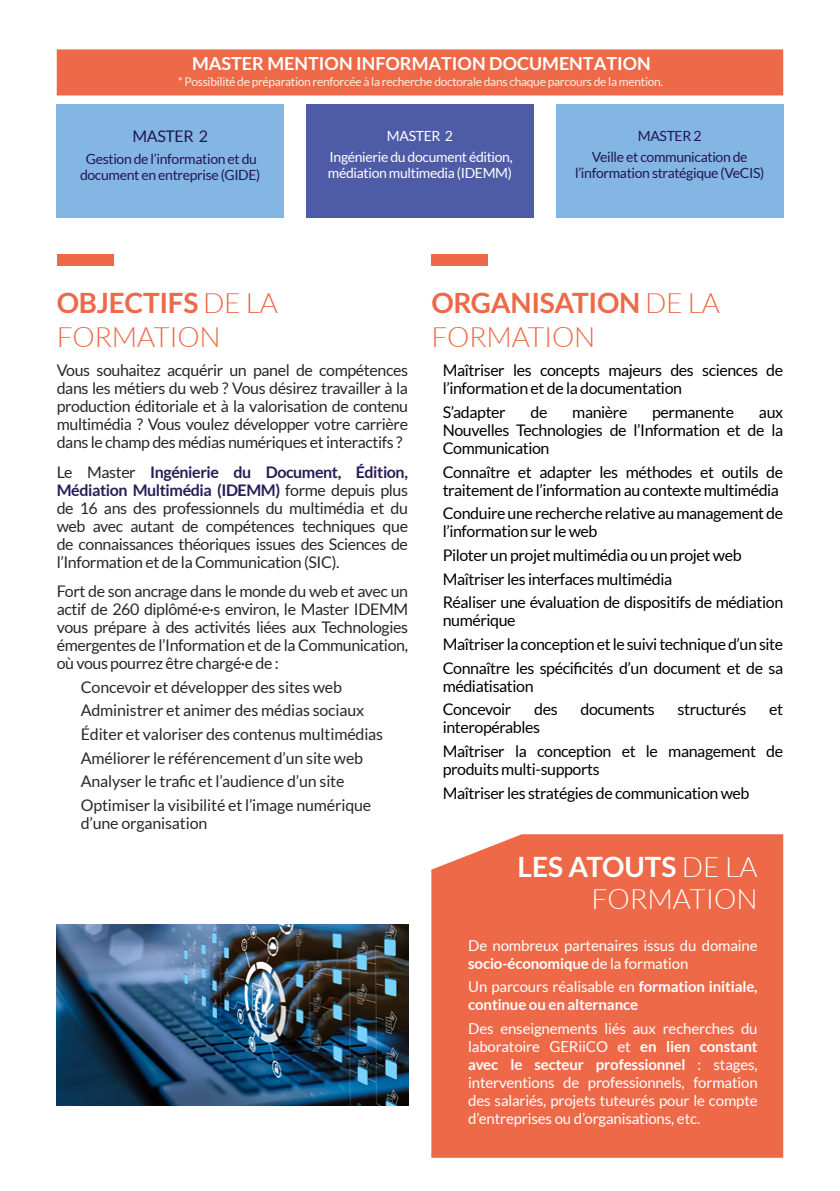
<style>
.page{position:relative;width:840px;height:1191px;background:#fff}
.page>*{position:absolute;margin:0;border:0;box-sizing:border-box;transform-origin:0 0}
.t1{font:300 28px/34px "Lato";letter-spacing:-.01em;color:#ed6947}
.t2{font:300 28px/32px "Lato";color:#fff;text-align:right}
.t3{font:700 18px "Lato";color:#fff}
.t4{font:16px/18px "Lato";letter-spacing:-.01em;color:#282827;text-align:justify}
.t5{font:16px/23.6px "Lato";letter-spacing:-.025em;color:#000}
.t6{font:16px "Lato";letter-spacing:-.025em;color:#231653}
.t7{font:15px/18px "Lato";letter-spacing:-.01em;color:#fff}
.t8{font:700 15px/18px "Lato";letter-spacing:-.01em;color:#fff}
.t9{font:14px/16px "Lato";letter-spacing:-.025em;color:#231653;text-align:center}
.t10{font:14px/21.6px "Lato";letter-spacing:-.025em;color:#fff;text-align:center}
.t11{font:12px "Lato";letter-spacing:-.025em;color:#fbf1e1}
.s1{font-weight:700}
.s2{font-weight:700;color:#291c58}
.s3{font-weight:400}
</style>
<div class="page">
<div style="left:57px;top:104px;width:226px;height:113px;background:#83b6e3"></div>
<div style="left:556px;top:104px;width:227px;height:113px;background:#83b6e3"></div>
<div style="left:306px;top:104px;width:227px;height:113px;background:#4e5ca7"></div>
<div style="left:57px;top:49px;width:725px;height:46px;background:#ed6947;border:2px solid #ed6947"></div>
<div style="left:431px;top:834px;width:351px;height:323px;background:#ed6947"></div>
<div style="left:57px;top:254px;width:56px;height:12px;background:#ed6947"></div>
<div style="left:431px;top:254px;width:57px;height:12px;background:#ed6947"></div>
<img style="left:57px;top:924px;width:351px;height:182px">
<p class="t3" style="left:192px;top:53px;width:460px">MASTER MENTION INFORMATION DOCUMENTATION</p>
<p class="t11" style="left:178px;top:75px;width:486px">* Possibilité de préparation renforcée à la recherche doctorale dans chaque parcours de la mention.</p>
<p class="t6" style="left:132px;top:128px;width:77px">MASTER 2</p>
<p class="t9" style="left:80px;top:151px;width:182px">Gestion de l’information et du document en entreprise (GIDE)</p>
<p class="t10" style="left:329px;top:125px;width:184px">MASTER 2<br>Ingénierie du document édition,</p>
<p class="t10" style="left:328px;top:162px;width:185px">médiation multimedia (IDEMM)</p>
<p class="t9" style="left:591px;top:125px;width:157px;line-height:21.6px">MASTER 2<br>Veille et communication de</p>
<p class="t9" style="left:574px;top:165px;width:190px">l’information stratégique (VeCIS)</p>
<h1 class="t1" style="left:57px;top:286px;width:222px"><span class="s1">OBJECTIFS</span> DE LA<br>FORMATION</h1>
<p class="t4" style="left:57px;top:361px;width:352px">Vous souhaitez acquérir un panel de compétences dans les métiers du web ? Vous désirez travailler à la production éditoriale et à la valorisation de contenu multimédia ? Vous voulez développer votre carrière dans le champ des médias numériques et interactifs ?</p>
<p class="t4" style="left:57px;top:463px;width:352px">Le Master <span class="s2">Ingénierie du Document, Édition, Médiation Multimédia (IDEMM)</span> forme depuis plus de 16 ans des professionnels du multimédia et du web avec autant de compétences techniques que de connaissances théoriques issues des Sciences de l’Information et de la Communication (SIC).</p>
<p class="t4" style="left:57px;top:582px;width:352px">Fort de son ancrage dans le monde du web et avec un actif de 260 diplômé·e·s environ, le Master IDEMM vous prépare à des activités liées aux Technologies émergentes de l’Information et de la Communication, où vous pourrez être chargé·e de :</p>
<p class="t4" style="left:81px;top:675px;width:304px;line-height:23.6px;text-align:left">Concevoir et développer des sites web Administrer et animer des médias sociaux Éditer et valoriser des contenus multimédias Améliorer le référencement d’un site web Analyser le trafic et l’audience d’un site Optimiser la visibilité et l’image numérique</p>
<p class="t4" style="left:81px;top:814px;width:128px">d’une organisation</p>
<h1 class="t1" style="left:431px;top:286px;width:290px"><span class="s1">ORGANISATION</span> DE LA<br>FORMATION</h1>
<p class="t5" style="left:442px;top:361px;width:342px;line-height:18px">Maîtriser les concepts majeurs des sciences de l’information et de la documentation</p>
<p class="t5" style="left:442px;top:400px;width:64px">S’adapter</p>
<p class="t5" style="left:530px;top:400px;width:18px">de</p>
<p class="t5" style="left:572px;top:400px;width:57px">manière</p>
<p class="t5" style="left:651px;top:400px;width:83px">permanente</p>
<p class="t5" style="left:442px;top:403px;width:342px;line-height:18px;text-align:justify;text-indent:316px">aux Nouvelles Technologies de l’Information et de la Communication</p>
<p class="t5" style="left:442px;top:463px;width:342px;line-height:18px">Connaître et adapter les méthodes et outils de traitement de l’information au contexte multimédia</p>
<p class="t5" style="left:442px;top:504px;width:342px;line-height:18px">Conduire une recherche relative au management de l’information sur le web</p>
<p class="t5" style="left:442px;top:543px;width:342px">Piloter un projet multimédia ou un projet web<br>Maîtriser les interfaces multimédia<br>Réaliser une évaluation de dispositifs de médiation</p>
<p class="t5" style="left:442px;top:608px;width:342px">numérique<br>Maîtriser la conception et le suivi technique d’un site<br>Connaître les spécificités d’un document et de sa</p>
<p class="t5" style="left:442px;top:674px;width:92px">médiatisation<br>Concevoir</p>
<p class="t5" style="left:534px;top:697px;width:25px">des</p>
<p class="t5" style="left:580px;top:697px;width:76px">documents</p>
<p class="t5" style="left:677px;top:697px;width:70px">structurés</p>
<p class="t5" style="left:768px;top:697px;width:15px">et</p>
<p class="t5" style="left:442px;top:715px;width:342px">interopérables<br>Maîtriser la conception et le management de</p>
<p class="t5" style="left:442px;top:757px;width:308px">produits multi-supports<br>Maîtriser les stratégies de communication web</p>
<h1 class="t2" style="left:517px;top:851px;width:241px"><span class="s1">LES ATOUTS</span> DE LA<br>FORMATION</h1>
<p class="t7" style="left:468px;top:936px;width:291px">De nombreux partenaires issus du domaine <span class="s1">socio-économique</span> de la formation</p>
<p class="t8" style="left:468px;top:977px;width:291px"><span class="s3">Un parcours réalisable en</span> formation initiale, continue ou en alternance</p>
<p class="t7" style="left:468px;top:1019px;width:291px;text-align:justify">Des enseignements liés aux recherches du laboratoire GERiiCO et <span class="s1">en lien constant avec le secteur professionnel</span> : stages, interventions de professionnels, formation des salariés, projets tuteurés pour le compte d’entreprises ou d’organisations, etc.</p>
</div>
